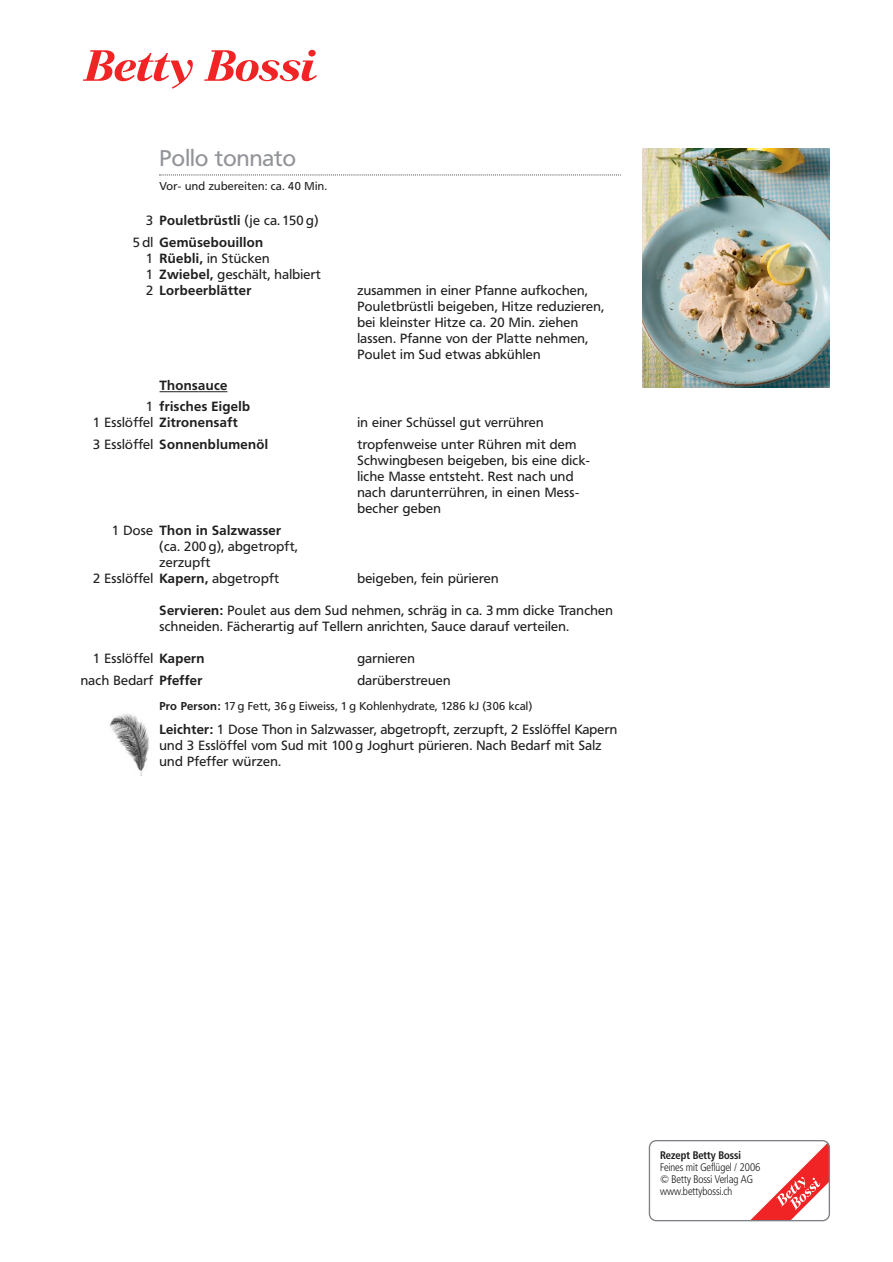
<style>
.page{position:relative;width:893px;height:1262px;background:#fff}
.page>*{position:absolute;margin:0;border:0;box-sizing:border-box;transform-origin:0 0}
.t1{font:22.5px "Frutiger B Bn";letter-spacing:.01em;color:#92949a}
.t2{font:13.2px/15.9px "Frutiger B Bn";letter-spacing:.025em;color:#201f20}
.t3{font:700 13.2px/22.4px "Frutiger B Bn";letter-spacing:.03em;color:#201f20}
.t4{font:11.25px "Frutiger B Bn";letter-spacing:.025em;color:#201f20}
.t5{font:10.8px/12px "Frutiger BB Con Light";color:#201f20}
.t6{font:10.8px "Frutiger BB Con Bold";color:#201f20}
.s1{font-weight:400}
.s2{font-weight:700}
</style>
<div class="page">
<svg style="left:83px;top:50px;width:110px;height:39px"></svg>
<svg style="left:204px;top:50px;width:113px;height:31px"></svg>
<svg style="left:648px;top:1140px;width:182px;height:81px"></svg>
<svg style="left:159px;top:174px;width:462px;height:1px"></svg>
<hr style="left:167px;top:391px;width:31px;height:1px;background:#201f20">
<svg style="left:198px;top:391px;width:29px;height:1px"></svg>
<img style="left:109px;top:714px;width:41px;height:62px">
<img style="left:642px;top:149px;width:187px;height:238px">
<h1 class="t1" style="left:159px;top:150px;width:138px">Pollo tonnato</h1>
<p class="t4" style="left:159px;top:182px;width:169px">Vor- und zubereiten: ca. 40 Min.</p>
<p class="t3" style="left:133px;top:210px;width:187px;text-indent:13px"><span class="s1">3</span> Pouletbrüstli <span class="s1">(je ca. 150 g)<br>5 dl</span> Gemüsebouillon</p>
<p class="t2" style="left:146px;top:252px;width:176px">1 <span class="s2">Rüebli,</span> in Stücken<br>1 <span class="s2">Zwiebel,</span> geschält, halbiert<br>2 <span class="s2">Lorbeerblätter</span></p>
<p class="t2" style="left:357px;top:283px;width:248px">zusammen in einer Pfanne aufkochen, Pouletbrüstli beigeben, Hitze reduzieren, bei kleinster Hitze ca. 20 Min. ziehen lassen. Pfanne von der Platte nehmen, Poulet im Sud etwas abkühlen</p>
<p class="t3" style="left:146px;top:377px;width:105px;line-height:20.2px;text-indent:14px">Thonsauce<br><span class="s1">1</span> frisches Eigelb</p>
<p class="t3" style="left:93px;top:412px;width:146px"><span class="s1">1 Esslöffel</span> Zitronensaft</p>
<p class="t2" style="left:357px;top:415px;width:188px">in einer Schüssel gut verrühren</p>
<p class="t3" style="left:93px;top:434px;width:176px"><span class="s1">3 Esslöffel</span> Sonnenblumenöl</p>
<p class="t2" style="left:357px;top:438px;width:234px">tropfenweise unter Rühren mit dem<br>Schwingbesen beigeben, bis eine dick&shy;liche Masse entsteht. Rest nach und nach darunterrühren, in einen Mess&shy;becher geben</p>
<p class="t3" style="left:112px;top:520px;width:171px"><span class="s1">1 Dose</span> Thon in Salzwasser</p>
<p class="t2" style="left:159px;top:540px;width:140px">(ca. 200 g), abgetropft,</p>
<p class="t2" style="left:159px;top:556px;width:52px">zerzupft</p>
<p class="t2" style="left:93px;top:572px;width:187px">2 Esslöffel <span class="s2">Kapern,</span> abgetropft</p>
<p class="t2" style="left:357px;top:572px;width:143px">beigeben, fein pürieren</p>
<p class="t2" style="left:159px;top:603px;width:455px"><span class="s2">Servieren:</span> Poulet aus dem Sud nehmen, schräg in ca. 3 mm dicke Tranchen schneiden. Fächerartig auf Tellern anrichten, Sauce darauf verteilen.</p>
<p class="t2" style="left:93px;top:651px;width:113px">1 Esslöffel <span class="s2">Kapern</span></p>
<p class="t2" style="left:357px;top:651px;width:59px">garnieren</p>
<p class="t2" style="left:81px;top:674px;width:123px">nach Bedarf <span class="s2">Pfeffer</span></p>
<p class="t2" style="left:357px;top:674px;width:95px">darüberstreuen</p>
<p class="t4" style="left:159px;top:702px;width:374px"><span class="s2">Pro Person:</span> 17 g Fett, 36 g Eiweiss, 1 g Kohlenhydrate, 1286 kJ (306 kcal)</p>
<p class="t2" style="left:159px;top:723px;width:459px"><span class="s2">Leichter:</span> 1 Dose Thon in Salzwasser, abgetropft, zerzupft, 2 Esslöffel Kapern und 3 Esslöffel vom Sud mit 100 g Joghurt pürieren. Nach Bedarf mit Salz und Pfeffer würzen.</p>
<p class="t6" style="left:660px;top:1150px;width:82px">Rezept Betty Bossi</p>
<p class="t5" style="left:660px;top:1162px;width:102px">Feines mit Geflügel / 2006 © Betty Bossi Verlag AG www.bettybossi.ch</p>
</div>
